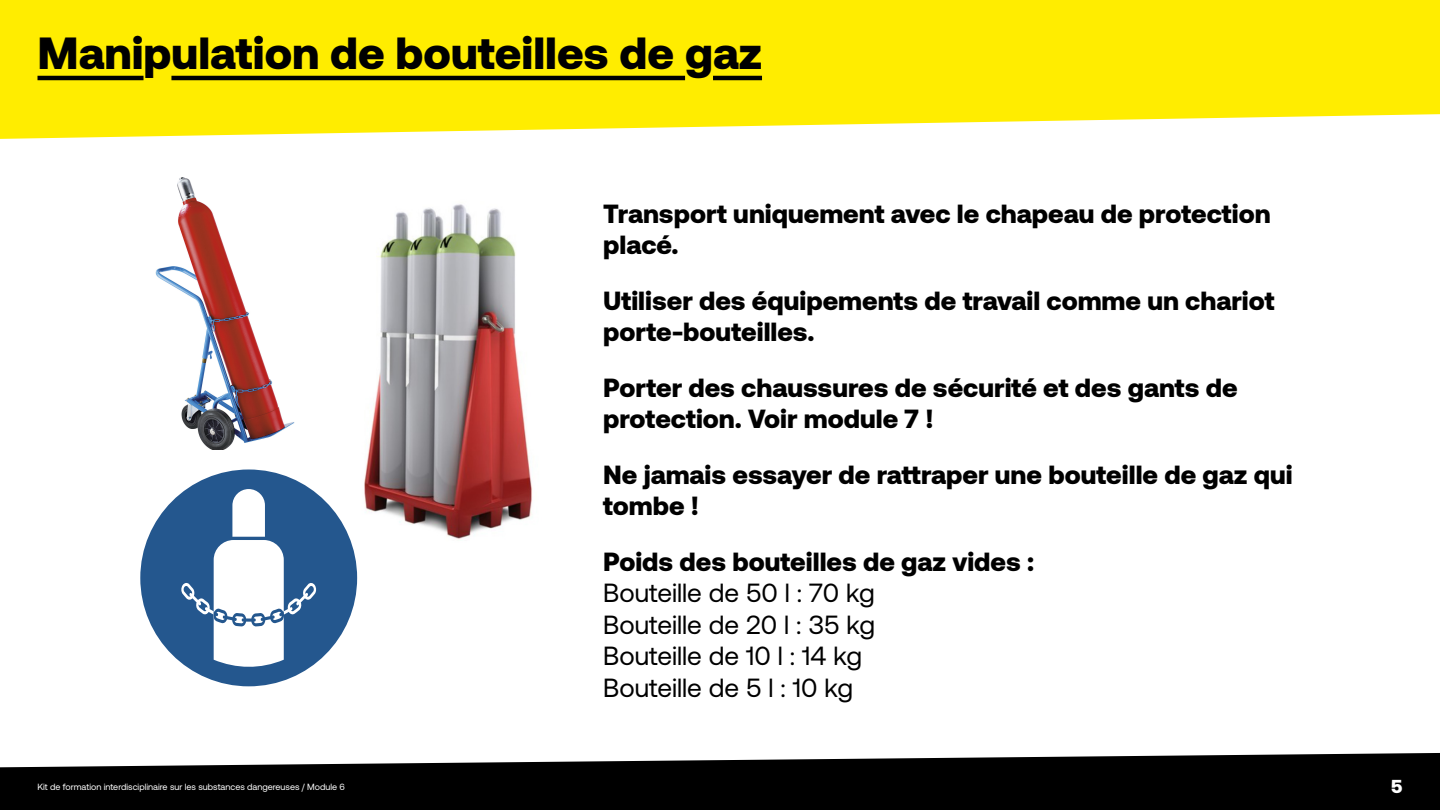
<style>
.page{position:relative;width:1440px;height:810px;background:#fff}
.page>*{position:absolute;margin:0;border:0;box-sizing:border-box;transform-origin:0 0}
.t1{font:900 45px "Aeonik";color:#000}
.t2{font:900 26.25px/31.5px "Aeonik";color:#000}
.t3{font:26.25px/31.5px "Aeonik";color:#000}
.t4{font:900 18.75px "Aeonik";color:#fff}
.t5{font:9px "Aeonik";color:#fff}
</style>
<div class="page">
<svg style="left:0;top:753px;width:1440px;height:57px;fill:#000"></svg>
<svg style="left:0;top:0;width:1440px;height:139px;fill:#ffed00"></svg>
<hr style="left:38px;top:76px;width:106px;height:4px;background:#000">
<hr style="left:171px;top:76px;width:514px;height:4px;background:#000">
<hr style="left:713px;top:76px;width:49px;height:4px;background:#000">
<img style="left:155px;top:177px;width:140px;height:273px">
<img style="left:309px;top:204px;width:224px;height:340px">
<div style="left:140px;top:470px;width:217px;height:216px;background:#24578e;border-radius:50%"></div>
<svg style="left:181px;top:489px;width:136px;height:180px"></svg>
<h1 class="t1" style="left:38px;top:27px;width:726px">Manipulation de bouteilles de gaz</h1>
<p class="t2" style="left:603px;top:198px;width:669px">Transport uniquement avec le chapeau de protection placé.</p>
<p class="t2" style="left:603px;top:285px;width:673px">Utiliser des équipements de travail comme un chariot porte-bouteilles.</p>
<p class="t2" style="left:603px;top:372px;width:636px">Porter des chaussures de sécurité et des gants de protection. Voir module 7 !</p>
<p class="t2" style="left:603px;top:459px;width:691px">Ne jamais essayer de rattraper une bouteille de gaz qui tombe !</p>
<p class="t2" style="left:603px;top:545px;width:433px">Poids des bouteilles de gaz vides :</p>
<p class="t3" style="left:603px;top:578px;width:274px">Bouteille de 50 l : 70 kg<br>Bouteille de 20 l : 35 kg<br>Bouteille de 10 l : 14 kg<br>Bouteille de 5 l : 10 kg</p>
<p class="t5" style="left:38px;top:782px;width:309px">Kit de formation interdisciplinaire sur les substances dangereuses / Module 6</p>
<p class="t4" style="left:1391px;top:775px;width:13px">5</p>
</div>
